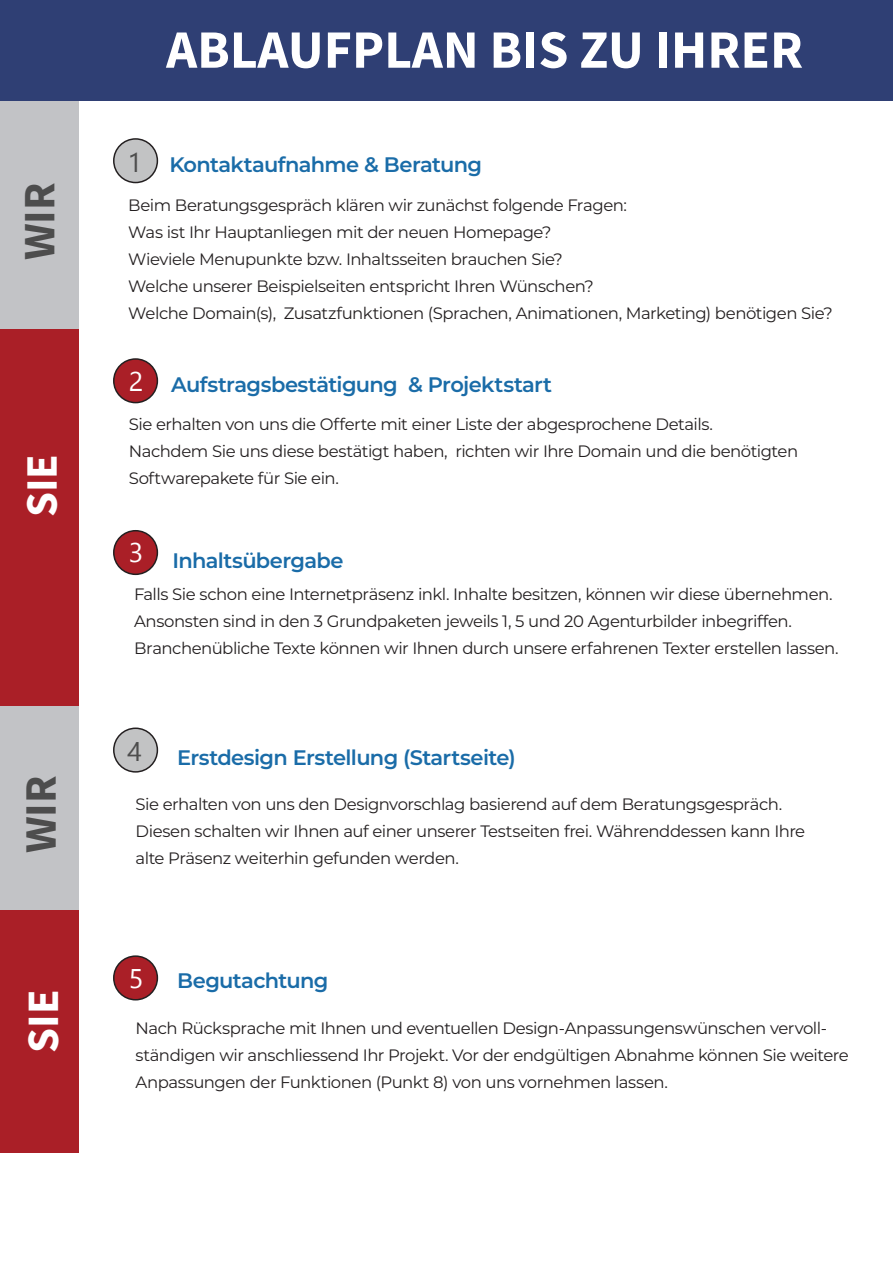
<style>
.page{position:relative;width:893px;height:1263px;background:#fff}
.page>*{position:absolute;margin:0;border:0;box-sizing:border-box;transform-origin:0 0}
.Tagline{font:700 54px "Source Sans Pro";color:#fff}
.Tagline-2{font:700 45px "Source Sans Pro";color:#4d4d4d}
.Tagline-3{font:700 45px "Source Sans Pro";color:#fff}
.Tagline-4{font:27px "Gadugi";color:#fff}
.Tagline-5{font:27px "Gadugi";color:#4d4d4d}
.H60{font:600 21px "Montserrat";letter-spacing:-.03em;color:#1a6ca8}
.H60-2{font:16.5px/27px "Montserrat";letter-spacing:-.03em;color:#231f20}
</style>
<div class="page">
<div style="left:0;top:102px;width:79px;height:227px;background:#c2c3c6"></div>
<div style="left:0;top:329px;width:79px;height:377px;background:#aa1f27"></div>
<div style="left:0;top:706px;width:79px;height:204px;background:#c2c3c6"></div>
<div style="left:0;top:910px;width:79px;height:243px;background:#aa1f27"></div>
<div style="left:114px;top:139px;width:43px;height:44px;background:#c2c3c4;border-radius:50%"></div>
<div style="left:113px;top:138px;width:45px;height:45px;border:2px solid #231f20;border-radius:50%"></div>
<div style="left:114px;top:359px;width:43px;height:44px;background:#aa1f27;border-radius:50%"></div>
<div style="left:113px;top:358px;width:45px;height:45px;border:2px solid #231f20;border-radius:50%"></div>
<div style="left:114px;top:531px;width:43px;height:43px;background:#aa1f27;border-radius:50%"></div>
<div style="left:113px;top:530px;width:45px;height:45px;border:2px solid #231f20;border-radius:50%"></div>
<div style="left:114px;top:728px;width:43px;height:44px;background:#c2c3c4;border-radius:50%"></div>
<div style="left:113px;top:727px;width:45px;height:46px;border:2px solid #231f20;border-radius:50%"></div>
<div style="left:114px;top:956px;width:43px;height:44px;background:#aa1f27;border-radius:50%"></div>
<div style="left:113px;top:955px;width:45px;height:45px;border:2px solid #231f20;border-radius:50%"></div>
<div style="left:0;top:1px;width:893px;height:100px;background:#2f3f74"></div>
<p class="Tagline-2" style="left:9px;top:260px;width:79px;rotate:-90deg">WIR</p>
<p class="Tagline-3" style="left:11px;top:517px;width:65px;rotate:-90deg">SIE</p>
<p class="Tagline-2" style="left:11px;top:853px;width:79px;rotate:-90deg">WIR</p>
<p class="Tagline-3" style="left:13px;top:1053px;width:65px;rotate:-90deg">SIE</p>
<p class="Tagline" style="left:124px;top:13px;width:638px">ABLAUFPLAN BIS ZU IHRER</p>
<p class="Tagline" style="left:166px;top:13px;width:638px">ABLAUFPLAN BIS ZU IHRER</p>
<p class="Tagline-5" style="left:127px;top:146px;width:16px">1</p>
<p class="H60" style="left:170px;top:149px;width:314px">Kontaktaufnahme &amp; Beratung</p>
<p class="H60-2" style="left:128px;top:191px;width:500px">Beim Beratungsgespräch klären wir zunächst folgende Fragen:</p>
<p class="H60-2" style="left:128px;top:218px;width:425px">Was ist Ihr Hauptanliegen mit der neuen Homepage?</p>
<p class="H60-2" style="left:128px;top:245px;width:436px">Wieviele Menupunkte bzw. Inhaltsseiten brauchen Sie?</p>
<p class="H60-2" style="left:128px;top:272px;width:467px">Welche unserer Beispielseiten entspricht Ihren Wünschen?</p>
<p class="H60-2" style="left:128px;top:299px;width:706px">Welche Domain(s), Zusatzfunktionen (Sprachen, Animationen, Marketing) benötigen Sie?</p>
<p class="Tagline-4" style="left:129px;top:365px;width:16px">2</p>
<p class="H60" style="left:171px;top:369px;width:382px">Aufstragsbestätigung &amp; Projektstart</p>
<p class="H60-2" style="left:129px;top:410px;width:586px">Sie erhalten von uns die Offerte mit einer Liste der abgesprochene Details.</p>
<p class="H60-2" style="left:129px;top:437px;width:671px">Nachdem Sie uns diese bestätigt haben, richten wir Ihre Domain und die benötigten</p>
<p class="H60-2" style="left:129px;top:464px;width:212px">Softwarepakete für Sie ein.</p>
<p class="Tagline-4" style="left:129px;top:537px;width:16px">3</p>
<p class="H60" style="left:172px;top:546px;width:173px">Inhaltsübergabe</p>
<p class="H60-2" style="left:134px;top:580px;width:700px">Falls Sie schon eine Internetpräsenz inkl. Inhalte besitzen, können wir diese übernehmen.</p>
<p class="H60-2" style="left:134px;top:607px;width:706px">Ansonsten sind in den 3 Grundpaketen jeweils 1, 5 und 20 Agenturbilder inbegriffen.<br>Branchenübliche Texte können wir Ihnen durch unsere erfahrenen Texter erstellen lassen.</p>
<p class="Tagline-5" style="left:127px;top:736px;width:16px">4</p>
<p class="H60-2" style="left:136px;top:790px;width:648px">Sie erhalten von uns den Designvorschlag basierend auf dem Beratungsgespräch.</p>
<p class="H60-2" style="left:136px;top:817px;width:671px">Diesen schalten wir Ihnen auf einer unserer Testseiten frei. Währenddessen kann Ihre</p>
<p class="H60-2" style="left:136px;top:844px;width:325px">alte Präsenz weiterhin gefunden werden.</p>
<p class="H60" style="left:177px;top:743px;width:340px">Erstdesign Erstellung (Startseite)</p>
<p class="Tagline-4" style="left:129px;top:962px;width:16px">5</p>
<p class="H60" style="left:177px;top:965px;width:153px">Begutachtung</p>
<p class="H60-2" style="left:136px;top:1014px;width:693px">Nach Rücksprache mit Ihnen und eventuellen Design-Anpassungenswünschen vervoll-</p>
<p class="H60-2" style="left:136px;top:1041px;width:715px">ständigen wir anschliessend Ihr Projekt. Vor der endgültigen Abnahme können Sie weitere</p>
<p class="H60-2" style="left:136px;top:1068px;width:534px">Anpassungen der Funktionen (Punkt 8) von uns vornehmen lassen.</p>
</div>
